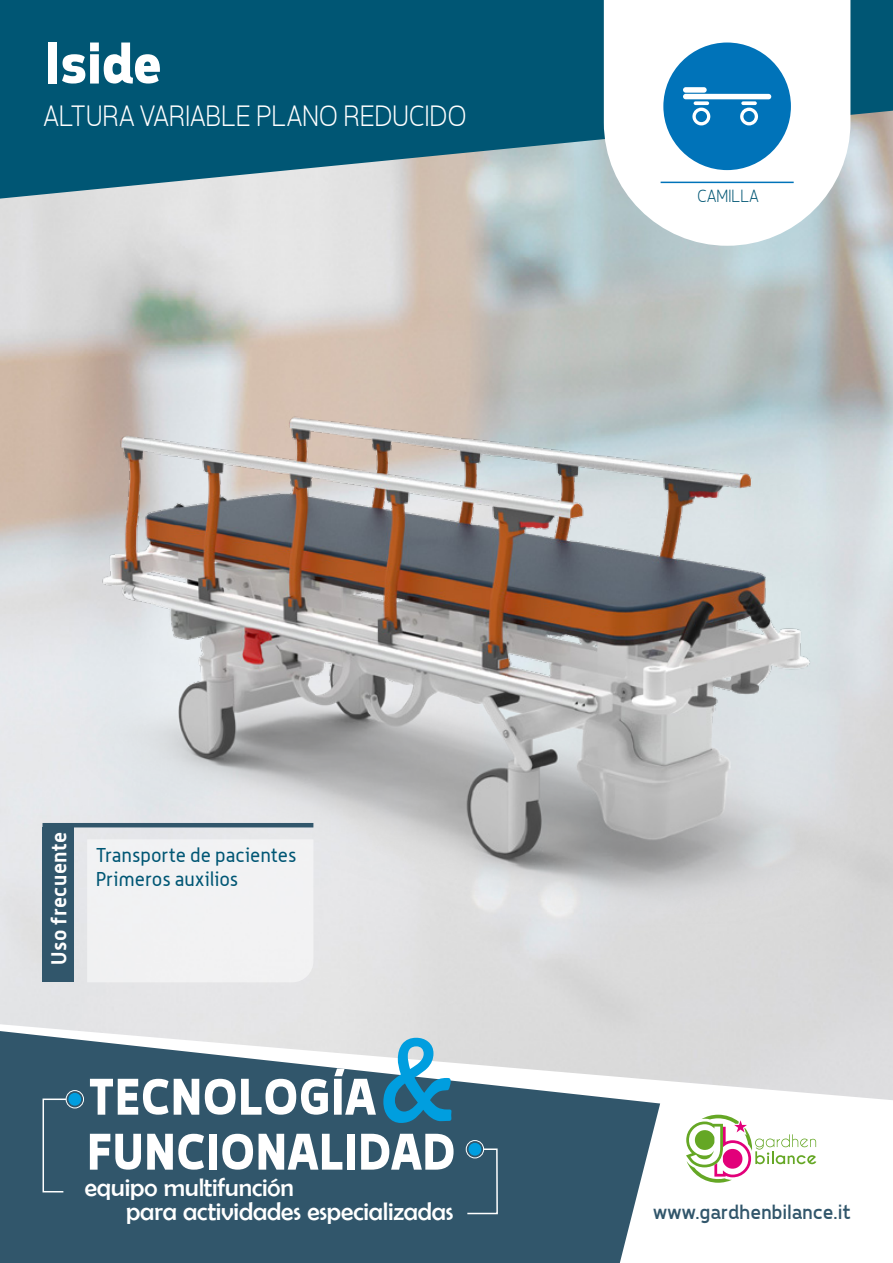
<style>
.page{position:relative;width:893px;height:1263px;background:#fff}
.page>*{position:absolute;margin:0;border:0;box-sizing:border-box;transform-origin:0 0}
.t1{font:120px "Berlin Sans FB";color:#009edf;scale:.9 1}
.t2{font:700 60px "Tepeno Sans";letter-spacing:-.015em;color:#fff}
.t3{font:700 52.5px/54.9px "Tepeno Sans";letter-spacing:.005em;color:#fff}
.t4{font:300 30px "Tepeno Sans";letter-spacing:.01em;color:#fff}
.t5{font:25.5px/24.5px "Berlin Sans FB";letter-spacing:-.01em;color:#fff}
.t6{font:21px "Tepeno Sans";letter-spacing:.01em;color:#31566b}
.t7{font:700 21px "Alwyn";letter-spacing:.02em;color:#fff}
.t8{font:19.5px/24px "Alwyn";color:#005674}
.t9{font:300 18px "Tepeno Sans";letter-spacing:.025em;color:#005674}
</style>
<div class="page">
<svg style="left:0;top:1024px;width:893px;height:138px;fill:#dddddf"></svg>
<svg style="left:0;top:0;width:893px;height:199px;background:#236b83"></svg>
<svg style="left:0;top:1031px;width:660px;height:232px;background:#537182"></svg>
<svg style="left:604px;top:0;width:246px;height:246px"></svg>
<svg style="left:42px;top:1098px;width:26px;height:95px;background:#426477"></svg>
<div style="left:66px;top:1090px;width:18px;height:18px;border:1px solid #fff;border-radius:50%"></div>
<div style="left:68px;top:1093px;width:13px;height:13px;background:#009ee0;border-radius:50%"></div>
<svg style="left:466px;top:1148px;width:33px;height:67px;background:#416477"></svg>
<div style="left:466px;top:1140px;width:18px;height:18px;border:1px solid #fff;border-radius:50%"></div>
<div style="left:469px;top:1143px;width:12px;height:12px;background:#009ee0;border-radius:50%"></div>
<svg style="left:686px;top:1115px;width:130px;height:68px"></svg>
<hr style="left:661px;top:182px;width:133px;height:1px;background:#0073b9">
<img style="left:0;top:267px;width:893px;height:738px">
<div style="left:87px;top:839px;width:226px;height:143px;background:#f1f2f3"></div>
<div style="left:43px;top:827px;width:31px;height:155px;background:#31566b"></div>
<hr style="left:43px;top:823px;width:270px;height:4px;background:#31566b">
<div style="left:663px;top:43px;width:128px;height:127px;background:#0073b9;border-radius:50%"></div>
<div style="left:683px;top:94px;width:88px;height:5px;background:#fff;border-radius:3px"></div>
<div style="left:683px;top:87px;width:24px;height:6px;background:#fff;border-radius:3px"></div>
<svg style="left:694px;top:101px;width:15px;height:4px"></svg>
<svg style="left:741px;top:101px;width:16px;height:4px"></svg>
<svg style="left:740px;top:108px;width:18px;height:17px"></svg>
<svg style="left:692px;top:108px;width:18px;height:17px"></svg>
<h2 class="t2" style="left:43px;top:28px;width:119px">Iside</h2>
<p class="t4" style="left:43px;top:98px;width:424px">ALTURA VARIABLE PLANO REDUCIDO</p>
<p class="t9" style="left:697px;top:186px;width:63px">CAMILLA</p>
<p class="t7" style="left:46px;top:965px;width:134px;rotate:-90deg">Uso frecuente</p>
<p class="t8" style="left:96px;top:842px;width:202px">Transporte de pacientes<br>Primeros auxilios</p>
<h1 class="t1" style="left:379px;top:1013px;width:84px">&amp;</h1>
<h3 class="t3" style="left:85px;top:1068px;width:370px">TECNOLOGÍA<br>FUNCIONALIDAD</h3>
<p class="t5" style="left:126px;top:1175px;width:329px;text-indent:-41px">equipo multifunción<br>para actividades especializadas</p>
<p class="t6" style="left:652px;top:1199px;width:199px">www.gardhenbilance.it</p>
</div>
